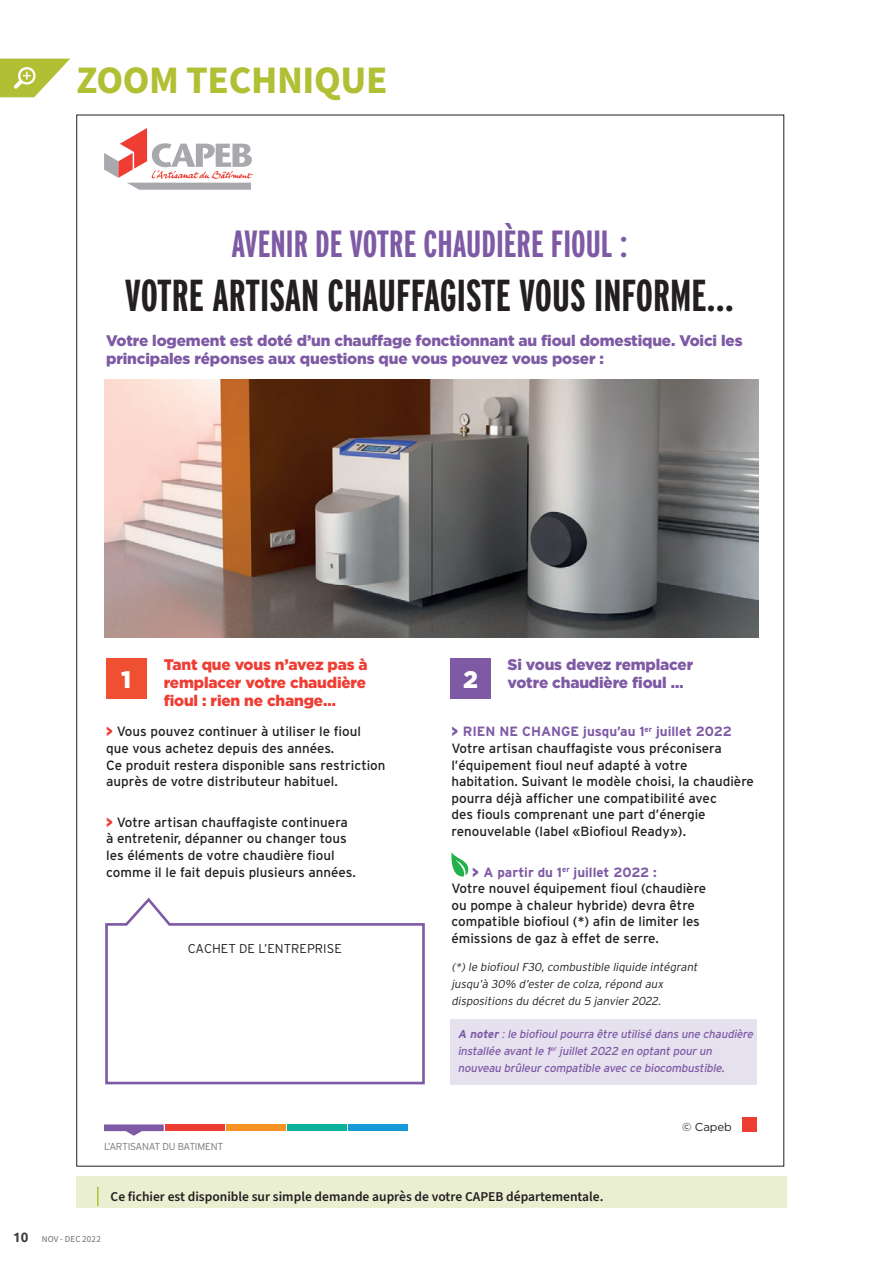
<style>
.page{position:relative;width:893px;height:1263px;background:#fff}
.page>*{position:absolute;margin:0;border:0;box-sizing:border-box;transform-origin:0 0}
.t1{font:700 extra-condensed 44.7px "Interstate";color:#231f20}
.t2{font:700 39px "Source Sans Pro";letter-spacing:-.01em;color:#b1bf34}
.t3{font:700 extra-condensed 37.8px "Interstate";color:#7e5aa5}
.t4{font:900 23.85px "Gotham";color:#fff}
.t5{font:900 15.3px/17.9px "Gotham";letter-spacing:-.01em;color:#7e5aa5}
.t6{font:900 15.3px/17.9px "Gotham";letter-spacing:-.01em;color:#ee3e34;text-align:justify}
.t7{font:600 13.5px "Source Sans Pro";color:#231f20}
.t8{font:13.35px/16.6px "Interstate";color:#231f20}
.t9{font:300 12.75px "Interstate";color:#231f20}
.t10{font:italic 11.55px/16.6px "Interstate";color:#7e5aa5}
.t11{font:italic 300 11.55px/16.6px "Interstate";color:#231f20}
.t12{font:11.55px "Gotham";letter-spacing:-.01em;color:#231f20}
.t13{font:300 10.05px "Interstate";letter-spacing:-.03em;color:#76787b}
.t14{font:9px "Source Sans Pro";letter-spacing:.02em;color:#696e71}
.s1{font-weight:900;color:#ee3e34}
.s2{font-weight:900;color:#7e5aa5}
.s3{font-weight:700;color:#7e5aa5}
.s4{font-weight:700}
.s5{font-weight:300}
.s6{font-family:"Ubuntu";font-weight:700;font-size:13.5px;color:#3e3e3f}
</style>
<div class="page">
<svg style="left:0;top:59px;width:70px;height:38px"></svg>
<div style="left:77px;top:1176px;width:710px;height:32px;background:#ebefd2"></div>
<svg style="left:97px;top:1187px;width:2px;height:19px"></svg>
<div style="left:450px;top:1019px;width:307px;height:65px;background:#e6e1ef"></div>
<svg style="left:105px;top:897px;width:320px;height:188px"></svg>
<svg style="left:451px;top:852px;width:18px;height:25px"></svg>
<svg style="left:104px;top:128px;width:149px;height:62px"></svg>
<div style="left:743px;top:1117px;width:14px;height:14px;background:#ee3e34"></div>
<div style="left:226px;top:1124px;width:60px;height:7px;background:#f79324"></div>
<div style="left:348px;top:1124px;width:60px;height:7px;background:#169bd8"></div>
<div style="left:165px;top:1124px;width:60px;height:7px;background:#ee3e34"></div>
<div style="left:287px;top:1124px;width:60px;height:7px;background:#0cb29b"></div>
<svg style="left:104px;top:1124px;width:60px;height:12px"></svg>
<img style="left:104px;top:380px;width:654px;height:258px">
<div style="left:106px;top:659px;width:41px;height:40px;background:#ef5032"></div>
<div style="left:450px;top:659px;width:41px;height:40px;background:#7e5aa5"></div>
<h2 class="t2" style="left:77px;top:53px;width:313px">ZOOM TECHNIQUE</h2>
<h3 class="t3" style="left:231px;top:223px;width:397px">AVENIR DE VOTRE CHAUDIÈRE FIOUL :</h3>
<h1 class="t1" style="left:125px;top:270px;width:610px">VOTRE ARTISAN CHAUFFAGISTE VOUS INFORME…</h1>
<p class="t5" style="left:106px;top:331px;width:638px">Votre logement est doté d’un chauffage fonctionnant au fioul domestique. Voici les principales réponses aux questions que vous pouvez vous poser :</p>
<p class="t6" style="left:164px;top:655px;width:206px">Tant que vous n’avez pas à remplacer votre chaudière fioul : rien ne change…</p>
<p class="t8" style="left:106px;top:723px;width:281px"><span class="s1">&gt;</span> Vous pouvez continuer à utiliser le fioul que vous achetez depuis des années.<br>Ce produit restera disponible sans restriction auprès de votre distributeur habituel.</p>
<p class="t8" style="left:106px;top:813px;width:251px"><span class="s1">&gt;</span> Votre artisan chauffagiste continuera à entretenir, dépanner ou changer tous les éléments de votre chaudière fioul comme il le fait depuis plusieurs années.</p>
<p class="t5" style="left:507px;top:655px;width:187px">Si vous devez remplacer votre chaudière fioul …</p>
<p class="t8" style="left:451px;top:723px;width:304px"><span class="s2">&gt;</span> <span class="s3">RIEN NE CHANGE jusqu’au 1</span><sup>er</sup> <span class="s3">juillet 2022<br></span>Votre artisan chauffagiste vous préconisera l’équipement fioul neuf adapté à votre habitation. Suivant le modèle choisi, la chaudière pourra déjà afficher une compatibilité avec<br>des fiouls comprenant une part d’énergie renouvelable (label «Biofioul Ready»).</p>
<p class="t8" style="left:451px;top:863px;width:256px;text-indent:21px"><span class="s2">&gt;</span> <span class="s3">A partir du 1</span><sup>er</sup> <span class="s3">juillet 2022 :<br></span>Votre nouvel équipement fioul (chaudière ou pompe à chaleur hybride) devra être compatible biofioul (*) afin de limiter les émissions de gaz à effet de serre.</p>
<h3 class="t4" style="left:121px;top:665px;width:12px">1</h3>
<h3 class="t4" style="left:463px;top:665px;width:16px">2</h3>
<p class="t9" style="left:188px;top:941px;width:155px">CACHET DE L’ENTREPRISE</p>
<p class="t11" style="left:451px;top:959px;width:250px">(*) le biofioul F30, combustible liquide intégrant jusqu’à 30% d’ester de colza, répond aux dispositions du décret du 5 janvier 2022.</p>
<p class="t10" style="left:458px;top:1026px;width:299px"><span class="s4">A noter</span> <span class="s5">:</span> le biofioulpourra être utilisé dans une chaudière installée avantle 1<sup>er</sup> juillet2022 en optantpourun nouveau brûleurcompatible avec ce biocombustible.</p>
<p class="t13" style="left:104px;top:1140px;width:121px">L’ARTISANAT DU BATIMENT</p>
<p class="t7" style="left:111px;top:1187px;width:494px">Ce fichier est disponible sur simple demande auprès de votre CAPEB départementale.</p>
<p class="t14" style="left:13px;top:1233px;width:89px"><span class="s6">10</span> NOV - DEC 2022</p>
<p class="t12" style="left:682px;top:1120px;width:51px">© Capeb</p>
</div>
